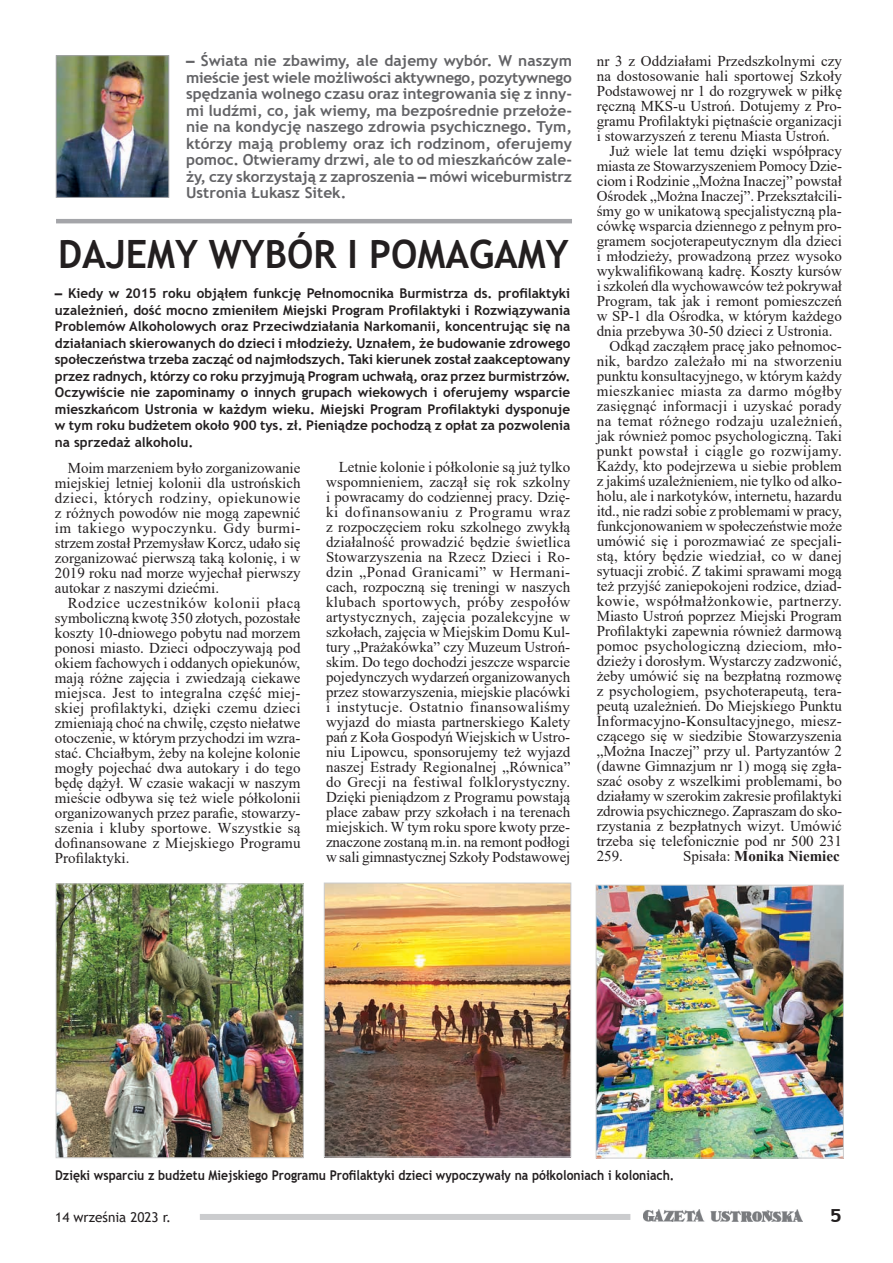
<style>
.page{position:relative;width:893px;height:1263px;background:#fff}
.page>*{position:absolute;margin:0;border:0;box-sizing:border-box;transform-origin:0 0}
.t1{font:700 39px "Trebuchet MS";color:#231f20;scale:.96 1}
.t2{font:700 18px "Trebuchet MS";color:#231f20;scale:1.2 1}
.t3{font:700 15.15px/16.5px "Trebuchet MS";letter-spacing:-.015em;color:#636366;text-align:justify}
.t4{font:15px/15px "Times New Roman";color:#231f20;text-align:justify}
.t5{font:15px "Times New Roman";letter-spacing:.025em;color:#231f20}
.t6{font:700 15px "Times New Roman";color:#231f20}
.t7{font:700 13.5px/16.5px "Trebuchet MS";color:#231f20;text-align:justify}
.t8{font:700 13.5px "Trebuchet MS";color:#231f20;scale:.9 1}
.t9{font:13.5px "Trebuchet MS";color:#231f20}
.s1{font-family:"Arial"}
.s2{font-weight:400}
</style>
<div class="page">
<img style="left:643px;top:1209px;width:160px;height:13px">
<div style="left:200px;top:1214px;width:430px;height:6px;background:#cbccce"></div>
<img style="left:58px;top:57px;width:109px;height:139px">
<div style="left:56px;top:55px;width:113px;height:143px;border:1px solid #a4a5a9"></div>
<hr style="left:56px;top:219px;width:516px;height:4px;background:#a4a5a9">
<img style="left:58px;top:885px;width:244px;height:271px">
<div style="left:56px;top:883px;width:248px;height:275px;border:1px solid #cbccce"></div>
<img style="left:598px;top:887px;width:244px;height:269px">
<div style="left:596px;top:885px;width:248px;height:273px;border:1px solid #cbccce"></div>
<img style="left:326px;top:885px;width:243px;height:270px">
<div style="left:324px;top:883px;width:247px;height:274px;border:1px solid #cbccce"></div>
<p class="t3" style="left:186px;top:53px;width:387px"><span class="s1">–</span> Świata nie zbawimy, ale dajemy wybór. W naszym mieście jest wiele możliwości aktywnego, pozytywnego spędzania wolnego czasu oraz integrowania się z inny&shy;mi ludźmi, co, jak wiemy, ma bezpośrednie przełoże&shy;nie na kondycję naszego zdrowia psychicznego. Tym, którzy mają problemy oraz ich rodzinom, oferujemy pomoc. Otwieramy drzwi, ale to od mieszkańców zale&shy;ży, czy skorzystają z zaproszenia <span class="s1">–</span> mówi wiceburmistrz Ustronia Łukasz Sitek.</p>
<h1 class="t1" style="left:58px;top:229px;width:533px">DAJEMY WYBÓR I POMAGAMY</h1>
<p class="t7" style="left:55px;top:285px;width:517px"><span class="s1">–</span> Kiedy w 2015 roku objąłem funkcję Pełnomocnika Burmistrza ds. profilaktyki uzależnień, dość mocno zmieniłem Miejski Program Profilaktyki i Rozwiązywania Problemów Alkoholowych oraz Przeciwdziałania Narkomanii, koncentrując się na działaniach skierowanych do dzieci i młodzieży. Uznałem, że budowanie zdrowego społeczeństwa trzeba zacząć od najmłodszych. Taki kierunek został zaakceptowany przez radnych, którzy co roku przyjmują Program uchwałą, oraz przez burmistrzów.<br>Oczywiście nie zapominamy o innych grupach wiekowych i oferujemy wsparcie mieszkańcom Ustronia w każdym wieku. Miejski Program Profilaktyki dysponuje w tym roku budżetem około 900 tys. zł. Pieniądze pochodzą z opłat za pozwolenia na sprzedaż alkoholu.</p>
<p class="t4" style="left:55px;top:460px;width:247px;text-indent:13px">Moim marzeniem było zorganizowanie miejskiej letniej kolonii dla ustrońskich dzieci, których rodziny, opiekunowie z różnych powodów nie mogą zapewnić im takiego wypoczynku. Gdy burmi&shy;strzem został Przemysław Korcz, udało się zorganizować pierwszą taką kolonię, i w 2019 roku nad morze wyjechał pierwszy autokar z naszymi dziećmi.</p>
<p class="t4" style="left:55px;top:595px;width:247px;text-indent:13px">Rodzice uczestników kolonii płacą symboliczną kwotę 350 złotych, pozostałe koszty 10-dniowego pobytu nad morzem ponosi miasto. Dzieci odpoczywają pod okiem fachowych i oddanych opiekunów, mają różne zajęcia i zwiedzają ciekawe miejsca. Jest to integralna część miej&shy;skiej profilaktyki, dzięki czemu dzieci zmieniają choć na chwilę, często niełatwe otoczenie, w którym przychodzi im wzra&shy;stać. Chciałbym, żeby na kolejne kolonie mogły pojechać dwa autokary i do tego będę dążył. W czasie wakacji w naszym mieście odbywa się też wiele półkolonii organizowanych przez parafie, stowarzy&shy;szenia i kluby sportowe. Wszystkie są dofinansowane z Miejskiego Programu Profilaktyki.</p>
<p class="t4" style="left:326px;top:459px;width:246px;text-indent:13px">Letnie kolonie i półkolonie są już tylko wspomnieniem, zaczął się rok szkolny i powracamy do codziennej pracy. Dzię&shy;ki dofinansowaniu z Programu wraz z rozpoczęciem roku szkolnego zwykłą działalność prowadzić będzie świetlica Stowarzyszenia na Rzecz Dzieci i Ro&shy;dzin „Ponad Granicami” w Hermani&shy;cach, rozpoczną się treningi w naszych klubach sportowych, próby zespołów artystycznych, zajęcia pozalekcyjne w szkołach, zajęcia w Miejskim Domu Kul&shy;tury „Prażakówka” czy Muzeum Ustroń&shy;skim. Do tego dochodzi jeszcze wsparcie pojedynczych wydarzeń organizowanych przez stowarzyszenia, miejskie placówki i instytucje. Ostatnio finansowaliśmy wyjazd do miasta partnerskiego Kalety pań z Koła Gospodyń Wiejskich w Ustro&shy;niu Lipowcu, sponsorujemy też wyjazd naszej Estrady Regionalnej „Równica” do Grecji na festiwal folklorystyczny.<br>Dzięki pieniądzom z Programu powstają place zabaw przy szkołach i na terenach miejskich. W tym roku spore kwoty prze&shy;znaczone zostaną m.in. na remont podłogi w sali gimnastycznej Szkoły Podstawowej</p>
<p class="t4" style="left:597px;top:53px;width:247px">nr 3 z Oddziałami Przedszkolnymi czy</p>
<p class="t4" style="left:597px;top:68px;width:247px">na dostosowanie hali sportowej Szkoły</p>
<p class="t4" style="left:597px;top:83px;width:247px">Podstawowej nr 1 do rozgrywek w piłkę</p>
<p class="t4" style="left:597px;top:98px;width:247px">ręczną MKS-u Ustroń. Dotujemy z Pro-</p>
<p class="t4" style="left:597px;top:113px;width:247px">gramu Profilaktyki piętnaście organizacji</p>
<p class="t4" style="left:597px;top:128px;width:235px">i stowarzyszeń z terenu Miasta Ustroń.</p>
<p class="t4" style="left:609px;top:143px;width:234px">Już wiele lat temu dzięki współpracy</p>
<p class="t4" style="left:597px;top:158px;width:247px">miasta ze Stowarzyszeniem Pomocy Dzie-</p>
<p class="t4" style="left:597px;top:173px;width:247px">ciom i Rodzinie „Można Inaczej” powstał</p>
<p class="t4" style="left:597px;top:188px;width:247px">Ośrodek „Można Inaczej”. Przekształcili-</p>
<p class="t4" style="left:597px;top:203px;width:247px">śmy go w unikatową specjalistyczną pla-</p>
<p class="t4" style="left:597px;top:218px;width:247px">cówkę wsparcia dziennego z pełnym pro-</p>
<p class="t4" style="left:597px;top:233px;width:247px">gramem socjoterapeutycznym dla dzieci</p>
<p class="t4" style="left:597px;top:248px;width:247px">i młodzieży, prowadzoną przez wysoko</p>
<p class="t4" style="left:597px;top:263px;width:247px">wykwalifikowaną kadrę. Koszty kursów</p>
<p class="t4" style="left:597px;top:278px;width:247px">i szkoleń dla wychowawców też pokrywał</p>
<p class="t4" style="left:597px;top:293px;width:247px">Program, tak jak i remont pomieszczeń</p>
<p class="t4" style="left:597px;top:308px;width:247px">w SP-1 dla Ośrodka, w którym każdego</p>
<p class="t4" style="left:597px;top:323px;width:237px">dnia przebywa 30-50 dzieci z Ustronia.</p>
<p class="t4" style="left:609px;top:338px;width:234px">Odkąd zacząłem pracę jako pełnomoc-</p>
<p class="t4" style="left:597px;top:353px;width:247px">nik, bardzo zależało mi na stworzeniu</p>
<p class="t4" style="left:597px;top:368px;width:247px">punktu konsultacyjnego, w którym każdy</p>
<p class="t5" style="left:597px;top:380px;width:247px">mieszkaniec miasta za darmo mógłby</p>
<p class="t4" style="left:597px;top:398px;width:247px">zasięgnąć informacji i uzyskać porady</p>
<p class="t5" style="left:597px;top:410px;width:247px">na temat różnego rodzaju uzależnień,</p>
<p class="t4" style="left:597px;top:428px;width:247px">jak również pomoc psychologiczną. Taki</p>
<p class="t5" style="left:597px;top:440px;width:247px">punkt powstał i ciągle go rozwijamy.</p>
<p class="t4" style="left:597px;top:458px;width:247px">Każdy, kto podejrzewa u siebie problem</p>
<p class="t4" style="left:597px;top:473px;width:247px">z jakimś uzależnieniem, nie tylko od alko-</p>
<p class="t4" style="left:597px;top:488px;width:247px">holu, ale i narkotyków, internetu, hazardu</p>
<p class="t4" style="left:597px;top:503px;width:247px">itd., nie radzi sobie z problemami w pracy,</p>
<p class="t4" style="left:597px;top:518px;width:247px">funkcjonowaniem w społeczeństwie może</p>
<p class="t4" style="left:597px;top:533px;width:247px">umówić się i porozmawiać ze specjali-</p>
<p class="t4" style="left:597px;top:548px;width:247px">stą, który będzie wiedział, co w danej</p>
<p class="t4" style="left:597px;top:563px;width:247px">sytuacji zrobić. Z takimi sprawami mogą</p>
<p class="t4" style="left:597px;top:578px;width:247px">też przyjść zaniepokojeni rodzice, dziad-</p>
<p class="t5" style="left:597px;top:590px;width:247px">kowie, współmałżonkowie, partnerzy.</p>
<p class="t4" style="left:597px;top:608px;width:247px">Miasto Ustroń poprzez Miejski Program</p>
<p class="t4" style="left:597px;top:623px;width:247px">Profilaktyki zapewnia również darmową</p>
<p class="t4" style="left:597px;top:638px;width:247px">pomoc psychologiczną dzieciom, mło-</p>
<p class="t4" style="left:597px;top:653px;width:247px">dzieży i dorosłym. Wystarczy zadzwonić,</p>
<p class="t4" style="left:597px;top:668px;width:247px">żeby umówić się na bezpłatną rozmowę</p>
<p class="t4" style="left:597px;top:683px;width:247px">z psychologiem, psychoterapeutą, tera-</p>
<p class="t4" style="left:597px;top:698px;width:247px">peutą uzależnień. Do Miejskiego Punktu</p>
<p class="t4" style="left:597px;top:713px;width:247px">Informacyjno-Konsultacyjnego, miesz-</p>
<p class="t4" style="left:597px;top:728px;width:247px">czącego się w siedzibie Stowarzyszenia</p>
<p class="t4" style="left:597px;top:743px;width:247px">„Można Inaczej” przy ul. Partyzantów 2</p>
<p class="t4" style="left:597px;top:758px;width:247px">(dawne Gimnazjum nr 1) mogą się zgła-</p>
<p class="t4" style="left:597px;top:773px;width:247px">szać osoby z wszelkimi problemami, bo</p>
<p class="t4" style="left:597px;top:788px;width:247px">działamy w szerokim zakresie profilaktyki</p>
<p class="t4" style="left:597px;top:803px;width:247px">zdrowia psychicznego. Zapraszam do sko-</p>
<p class="t4" style="left:597px;top:818px;width:247px">rzystania z bezpłatnych wizyt. Umówić</p>
<p class="t4" style="left:597px;top:833px;width:247px">trzeba się telefonicznie pod nr 500 231</p>
<p class="t4" style="left:597px;top:848px;width:28px">259.</p>
<p class="t6" style="left:683px;top:845px;width:158px"><span class="s2">Spisała:</span> Monika Niemiec</p>
<p class="t8" style="left:55px;top:1167px;width:690px">Dzięki wsparciu z budżetu Miejskiego Programu Profilaktyki dzieci wypoczywały na półkoloniach i koloniach.</p>
<p class="t9" style="left:55px;top:1208px;width:117px">14 września 2023 r.</p>
<p class="t2" style="left:829px;top:1204px;width:12px">5</p>
</div>
